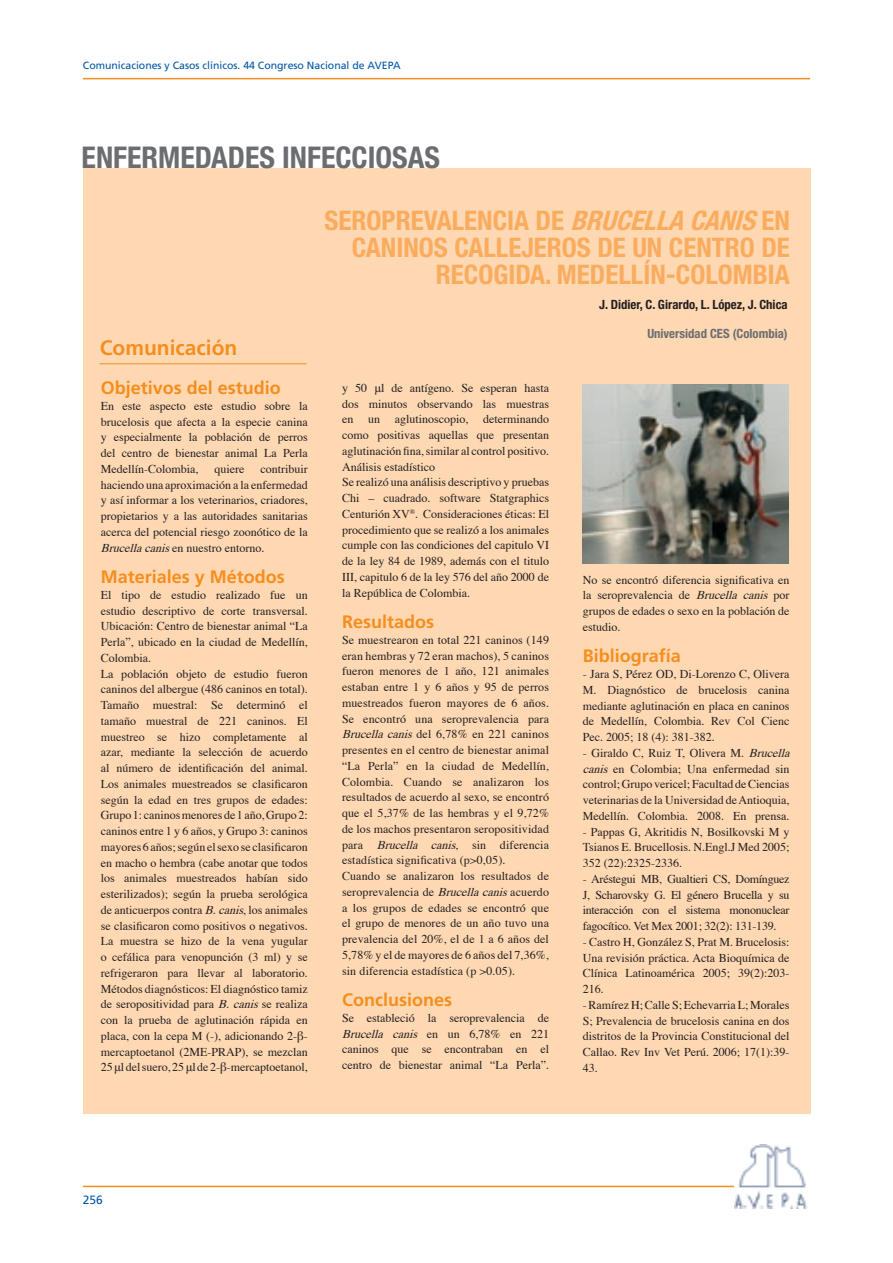
<style>
.page{position:relative;width:893px;height:1263px;background:#fff}
.page>*{position:absolute;margin:0;border:0;box-sizing:border-box;transform-origin:0 0}
.t1{font:700 condensed 30px "Helvetica Neue LT Std";color:#6c6d70}
.t2{font:700 condensed 27px/27px "Helvetica Neue LT Std";color:#faac5e}
.t3{font:700 21px "Frutiger";color:#f68e1e}
.t4{font:700 18px "Frutiger";color:#f68e1e}
.t5{font:700 condensed 12.75px "Helvetica Neue LT Std";color:#231f20}
.t6{font:700 condensed 12.75px "Helvetica Neue LT Std";color:#6c6d70}
.t7{font:12px/15.8px "Times";color:#231f20;text-align:justify}
.t8{font:12px "Frutiger";color:#0155a5}
.t9{font:10.5px "Frutiger";color:#0155a5}
.s1{font-style:italic}
</style>
<div class="page">
<hr style="left:83px;top:1186px;width:651px;height:1px;background:#f68e1e">
<hr style="left:83px;top:78px;width:727px;height:1px;background:#f68e1e">
<img style="left:735px;top:1144px;width:73px;height:64px">
<div style="left:83px;top:168px;width:727px;height:946px;background:#fdd8b2"></div>
<hr style="left:100px;top:363px;width:207px;height:1px;background:#f68e1e">
<img style="left:583px;top:385px;width:205px;height:178px">
<p class="t9" style="left:83px;top:59px;width:319px">Comunicaciones y Casos clínicos. 44 Congreso Nacional de AVEPA</p>
<h1 class="t1" style="left:82px;top:139px;width:360px">ENFERM EDADES INFECCIOSAS</h1>
<h3 class="t3" style="left:100px;top:335px;width:139px">Comunicación</h3>
<h3 class="t4" style="left:101px;top:377px;width:182px">Objetivos del estudio</h3>
<p class="t7" style="left:101px;top:397px;width:208px">En este aspecto este estudio sobre la brucelosis que afecta a la especie canina y especialmente la población de perros del centro de bienestar animal La Perla Medellín-Colombia,</p>
<p class="t7" style="left:101px;top:460px;width:208px;text-indent:160px">contribuir haciendo una aproximación a la enfermedad y así informar a los veterinarios, criadores, propietarios y a las autoridades sanitarias acerca del potencial riesgo zoonótico de la <span class="s1">Brucellacanis</span>en nuestro entorno.</p>
<h3 class="t4" style="left:101px;top:566px;width:186px">Materiales y Métodos</h3>
<p class="t7" style="left:101px;top:586px;width:208px;text-align:left">El tipo de estudio realizado fue un estudio descriptivo de corte transversal.<br>Ubicación: Centro de bienestar animal “La Perla”, ubicado en la ciudad de Medellín, Colombia.<br>La población objeto de estudio fueron caninos del albergue (486 caninos en total).<br>Tamaño muestral: Se determinó el tamaño muestral de 221 caninos. El muestreo se hizo completamente al azar, mediante la selección de acuerdo al número de identificación del animal.<br>Los animales muestreados se clasificaron según la edad en tres grupos de edades:<br>Grupo 1: caninos menores de 1 año, Grupo 2: caninos entre 1 y 6 años, y Grupo 3: caninos mayores 6 años; según el sexo se clasificaron en macho o hembra (cabe anotar que todos los animales muestreados habían sido esterilizados); según la prueba serológica de anticuerpos contra <span class="s1">B.canis</span>, los animales se clasificaron como positivos o negativos.<br>La muestra se hizo de la vena yugular o cefálica para venopunción (3 ml) y se refrigeraron para llevar al laboratorio.<br>Métodos diagnósticos: El diagnóstico tamiz de seropositividad para <span class="s1">B.canis</span>se realiza con la prueba de aglutinación rápida en placa, con la cepa M (-), adicionando 2-β&shy;mercaptoetanol (2ME-PRAP), se mezclan 25 μl del suero, 25 μl de 2-β-mercaptoetanol,</p>
<p class="t7" style="left:214px;top:460px;width:31px">quiere</p>
<h2 class="t2" style="left:325px;top:206px;width:43px">SEROPR</h2>
<h2 class="t2" style="left:352px;top:206px;width:439px;text-indent:59px">EVALENCIA DE <span class="s1">BRUCELLA CANIS</span>EN<br>CANINOS CALL</h2>
<h2 class="t2" style="left:436px;top:233px;width:355px;text-indent:73px">EJEROS DE UN CENTRO DE<br>RECOGIDA. MEDELLÍN-COLOMB</h2>
<h2 class="t2" style="left:768px;top:260px;width:21px">IA</h2>
<p class="t5" style="left:599px;top:297px;width:190px">J. DIDIER, C. GIRARDO, L. LÓPEZ, J. CHICA</p>
<p class="t6" style="left:647px;top:326px;width:142px">UNIVERSIDAD CES (COLOMBIA)</p>
<p class="t7" style="left:342px;top:379px;width:208px;text-align:left">y 50 μl de antígeno. Se esperan hasta dos minutos observando las muestras en un aglutinoscopio, determinando como positivas aquellas que presentan aglutinación fina, similar al control positivo.<br>Análisis estadístico<br>Se realizó una análisis descriptivo y pruebas Chi – cuadrado. software Statgraphics Centurión XV<sup>®</sup>. Consideraciones éticas: El procedimiento que se realizó a los animales cumple con las condiciones del capitulo VI de la ley 84 de 1989, además con el titulo III, capitulo 6 de la ley 576 del año 2000 de la República de Colombia.</p>
<h3 class="t4" style="left:342px;top:611px;width:93px">Resultados</h3>
<p class="t7" style="left:342px;top:631px;width:208px;text-align:left">Se muestrearon en total 221 caninos (149 eran hembras y 72 eran machos), 5 caninos fueron menores de 1 año, 121 animales estaban entre 1 y 6 años y 95 de perros muestreados fueron mayores de 6 años.<br>Se encontró una seroprevalencia para <span class="s1">Brucellacanis</span>del 6,78% en 221 caninos presentes en el centro de bienestar animal “La Perla” en la ciudad de Medellín, Colombia. Cuando se analizaron los resultados de acuerdo al sexo, se encontró que el 5,37% de las hembras y el 9,72% de los machos presentaron seropositividad para <span class="s1">Brucella canis</span>, sin diferencia estadística significativa (p&gt;0,05).<br>Cuando se analizaron los resultados de seroprevalencia de <span class="s1">Brucellacanis</span>acuerdo a los grupos de edades se encontró que el grupo de menores de un año tuvo una prevalencia del 20%, el de 1 a 6 años del 5,78% y el de mayores de 6 años del 7,36%, sin diferencia estadística (p &gt;0.05).</p>
<h3 class="t4" style="left:342px;top:989px;width:111px">Conclusiones</h3>
<p class="t7" style="left:342px;top:1009px;width:208px">Se estableció la seroprevalencia de <span class="s1">Brucella canis</span> e n u n 6 , 7 8 % e n 2 2 1 caninos que se encontraban en el centro de bienestar animal “La Perla”.</p>
<p class="t7" style="left:583px;top:571px;width:208px">No se encontró diferencia significativa en la seroprevalencia de <span class="s1">Brucellacanis</span>por grupos de edades o sexo en la población de estudio.</p>
<h3 class="t4" style="left:583px;top:645px;width:100px">Bibliografía</h3>
<p class="t7" style="left:583px;top:665px;width:208px">- Jara S, Pérez OD, Di-Lorenzo C, Olivera M. Diagnóstico de brucelosis canina mediante aglutinación en placa en caninos de Medellín, Colombia. Rev Col Cienc Pec. 2005; 18 (4): 381-382.</p>
<p class="t7" style="left:583px;top:744px;width:214px;text-align:left">- Giraldo C, Ruiz T, Olivera M. <span class="s1">Brucella canis</span>en Colombia; Una enfermedad sin control; Grupo vericel; Facultad de Ciencias veterinarias de la Universidad de Antioquia, Medellín. Colombia. 2008. En prensa.</p>
<p class="t7" style="left:583px;top:823px;width:208px">- Pappas G, Akritidis N, Bosilkovski M y Tsianos E. Brucellosis. N.Engl.J Med 2005; 352 (22):2325-2336.</p>
<p class="t7" style="left:583px;top:870px;width:208px">- Aréstegui MB, Gualtieri CS, Domínguez J, Scharovsky G. El género Brucella y su interacción con el sistema mononuclear fagocítico. Vet Mex 2001; 32(2): 131-139.</p>
<p class="t7" style="left:583px;top:933px;width:208px">- Castro H, González S, Prat M. Brucelosis:<br>Una revisión práctica. Acta Bioquímica de Clínica Latinoamérica 2005; 39(2):203- 216.</p>
<p class="t7" style="left:583px;top:996px;width:208px">- Ramírez H; Calle S; Echevarria L; Morales S; Prevalencia de brucelosis canina en dos distritos de la Provincia Constitucional del Callao. Rev Inv Vet Perú. 2006; 17(1):39- 43.</p>
<p class="t8" style="left:83px;top:1193px;width:22px">256</p>
</div>
